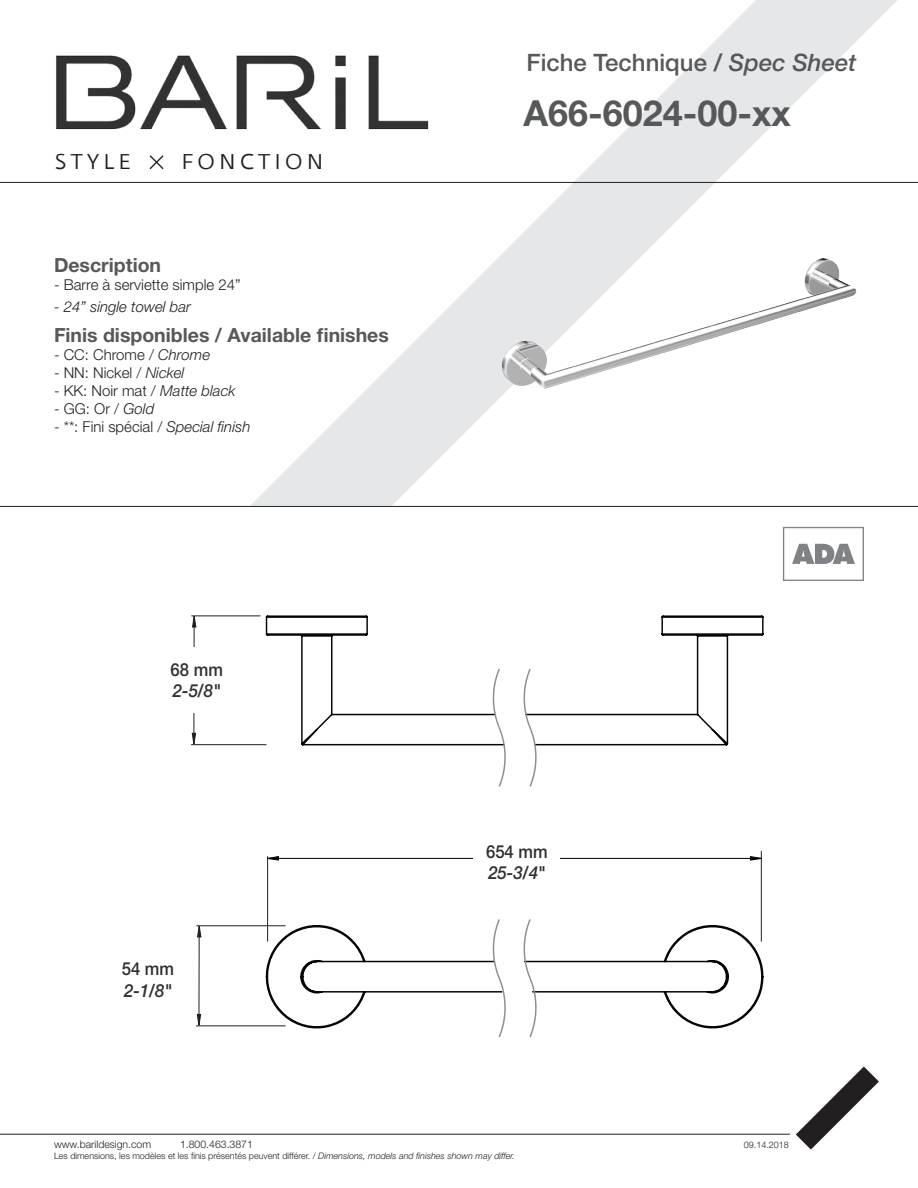
<style>
.page{position:relative;width:918px;height:1188px;background:#fff}
.page>*{position:absolute;margin:0;border:0;box-sizing:border-box;transform-origin:0 0}
.t1{font:700 36px "Helvetica Neue LT Std";color:#57585a}
.t2{font:500 24px "Helvetica Neue LT Std";color:#57585a}
.t3{font:21.3px "Fedra Sans Greek Book TF";letter-spacing:.2em;color:#231f20}
.t4{font:700 19.5px "Helvetica Neue LT Std";color:#57585a}
.Measurements{font:italic 500 18px "Helvetica Neue LT Std";color:#312f30;scale:.93 1}
.Measurements-2{font:500 18px "Helvetica Neue LT Std";color:#312f30;scale:.93 1}
.t5{font:300 15px "Helvetica Neue LT Std";color:#231f20}
.t6{font:italic 300 15px "Helvetica Neue LT Std";color:#231f20}
.t7{font:300 10.5px "Helvetica Neue LT Std";color:#231f20}
.t8{font:300 9px "Helvetica Neue LT Std";color:#231f20}
.s1{font-style:italic}
</style>
<div class="page">
<svg style="left:250px;top:0;width:648px;height:506px"></svg>
<img style="left:54px;top:54px;width:378px;height:128px">
<svg style="left:148px;top:154px;width:17px;height:17px"></svg>
<hr style="left:0;top:182px;width:918px;height:1px;background:#231f20">
<hr style="left:0;top:506px;width:918px;height:1px;background:#231f20">
<hr style="left:0;top:1134px;width:790px;height:1px;background:#231f20">
<svg style="left:796px;top:1066px;width:83px;height:84px"></svg>
<svg style="left:783px;top:527px;width:81px;height:54px"></svg>
<img style="left:462px;top:230px;width:410px;height:204px">
<svg style="left:264px;top:615px;width:500px;height:131px"></svg>
<svg style="left:265px;top:924px;width:499px;height:105px"></svg>
<svg style="left:492px;top:667px;width:15px;height:120px"></svg>
<svg style="left:523px;top:667px;width:14px;height:120px"></svg>
<svg style="left:492px;top:919px;width:15px;height:119px"></svg>
<svg style="left:523px;top:919px;width:14px;height:119px"></svg>
<hr style="left:268px;top:858px;width:493px;height:1px;background:#040503">
<hr style="left:761px;top:851px;width:1px;height:91px;background:#231f20">
<hr style="left:267px;top:856px;width:1px;height:86px;background:#231f20">
<svg style="left:749px;top:855px;width:13px;height:6px"></svg>
<svg style="left:267px;top:856px;width:12px;height:5px"></svg>
<hr style="left:196px;top:925px;width:90px;height:1px;background:#231f20">
<hr style="left:196px;top:1025px;width:90px;height:1px;background:#231f20">
<hr style="left:199px;top:926px;width:1px;height:99px;background:#231f20">
<svg style="left:196px;top:925px;width:6px;height:13px"></svg>
<svg style="left:196px;top:1013px;width:6px;height:14px"></svg>
<hr style="left:191px;top:616px;width:69px;height:1px;background:#231f20">
<hr style="left:191px;top:744px;width:75px;height:1px;background:#231f20">
<hr style="left:194px;top:616px;width:1px;height:128px;background:#231f20">
<svg style="left:191px;top:615px;width:6px;height:13px"></svg>
<svg style="left:191px;top:732px;width:6px;height:13px"></svg>
<div style="left:154px;top:648px;width:86px;height:65px;background:#fff"></div>
<div style="left:474px;top:829px;width:86px;height:66px;background:#fff"></div>
<h2 class="t2" style="left:526px;top:48px;width:331px">Fiche Technique / <span class="s1">Spec Sheet</span></h2>
<h3 class="t3" style="left:55px;top:151px;width:77px">STYLE</h3>
<h3 class="t3" style="left:181px;top:151px;width:144px">FONCTION</h3>
<p class="t4" style="left:54px;top:253px;width:109px">Description</p>
<p class="t5" style="left:54px;top:275px;width:188px">- Barre à serviette simple 24”</p>
<p class="t6" style="left:54px;top:298px;width:138px">- 24” single towel bar</p>
<p class="t4" style="left:54px;top:323px;width:336px">Finis disponibles / Available finishes</p>
<p class="t5" style="left:54px;top:346px;width:158px">- CC: Chrome / <span class="s1">Chrome</span></p>
<p class="t5" style="left:54px;top:364px;width:132px">- NN: Nickel / <span class="s1">Nickel</span></p>
<p class="t5" style="left:54px;top:382px;width:183px">- KK: Noir mat / <span class="s1">Matte black</span></p>
<p class="t5" style="left:54px;top:400px;width:102px">- GG: Or / <span class="s1">Gold</span></p>
<p class="t5" style="left:54px;top:418px;width:198px">- **: Fini spécial / <span class="s1">Special finish</span></p>
<p class="Measurements-2" style="left:171px;top:659px;width:58px">68 mm</p>
<p class="Measurements" style="left:173px;top:680px;width:53px">2-5/8"</p>
<p class="Measurements-2" style="left:122px;top:958px;width:58px">54 mm</p>
<p class="Measurements" style="left:124px;top:980px;width:53px">2-1/8"</p>
<p class="t1" style="left:524px;top:91px;width:269px">A66-6024-00-xx</p>
<p class="Measurements-2" style="left:486px;top:840px;width:68px">654 mm</p>
<p class="Measurements" style="left:488px;top:862px;width:63px">25-3/4"</p>
<p class="t7" style="left:54px;top:1138px;width:99px">www.barildesign.com</p>
<p class="t7" style="left:180px;top:1138px;width:74px">1.800.463.3871</p>
<p class="t8" style="left:744px;top:1140px;width:47px">09.14.2018</p>
<p class="t8" style="left:54px;top:1150px;width:463px">Les dimensions, les modèles et les finis présentés peuvent différer. / <span class="s1">Dimensions, models and finishes shown may differ.</span></p>
</div>
